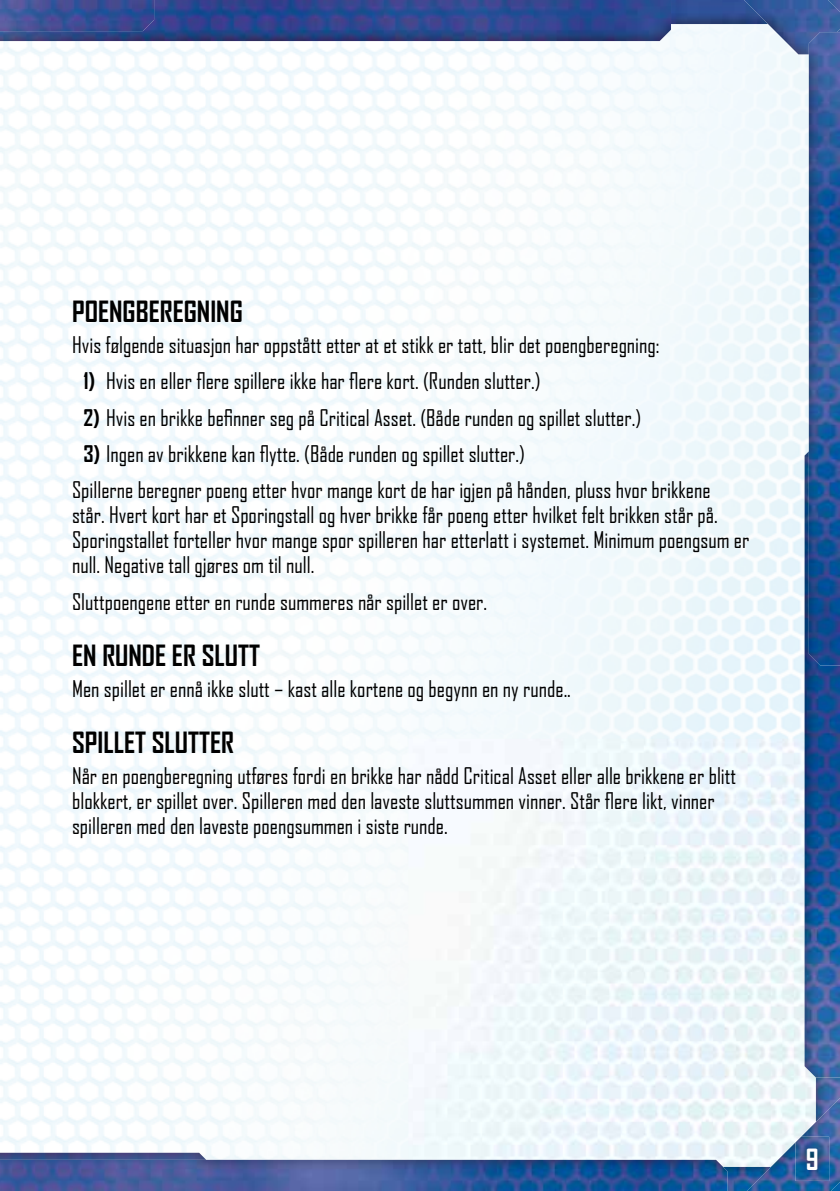
<style>
.page{position:relative;width:840px;height:1191px;background:#fff}
.page>*{position:absolute;margin:0;border:0;box-sizing:border-box;transform-origin:0 0}
.t1{font:700 28px "Agency FB";color:#000}
.t2{font:700 28px "Agency FB";color:#fff}
.t3{font:22px/25px "Agency FB";color:#000}
.s1{font-weight:700}
</style>
<div class="page">
<img style="left:204px;top:24px;width:604px;height:286px">
<img style="left:670px;top:0;width:73px;height:24px">
<img style="left:727px;top:1167px;width:19px;height:24px">
<img style="left:746px;top:1098px;width:93px;height:93px">
<img style="left:743px;top:0;width:96px;height:54px">
<img style="left:804px;top:451px;width:35px;height:626px">
<img style="left:0;top:0;width:670px;height:41px">
<img style="left:0;top:1152px;width:206px;height:7px">
<img style="left:808px;top:32px;width:31px;height:633px">
<img style="left:0;top:0;width:154px;height:31px">
<img style="left:0;top:1159px;width:727px;height:32px">
<img style="left:795px;top:1136px;width:33px;height:44px">
<p class="t1" style="left:72px;top:294px;width:172px">POENGBEREGNING</p>
<p class="t3" style="left:72px;top:332px;width:588px">Hvis følgende situasjon har oppstått etter at et stikk er tatt, blir det poengberegning:</p>
<p class="t3" style="left:83px;top:368px;width:458px"><span class="s1">1)</span> Hvis en eller flere spillere ikke har flere kort. (Runden slutter.)</p>
<p class="t3" style="left:83px;top:404px;width:559px"><span class="s1">2)</span> Hvis en brikke befinner seg på Critical Asset. (Både runden og spillet slutter.)</p>
<p class="t3" style="left:72px;top:435px;width:639px;line-height:36.4px;text-indent:11px"><span class="s1">3)</span> Ingen av brikkene kan flytte. (Både runden og spillet slutter.)<br>Spillerne beregner poeng etter hvor mange kort de har igjen på hånden, pluss hvor brikkene</p>
<p class="t3" style="left:72px;top:502px;width:678px">står. Hvert kort har et Sporingstall og hver brikke får poeng etter hvilket felt brikken står på.<br>Sporingstallet forteller hvor mange spor spilleren har etterlatt i systemet. Minimum poengsum er null. Negative tall gjøres om til null.</p>
<p class="t3" style="left:72px;top:588px;width:416px">Sluttpoengene etter en runde summeres når spillet er over.</p>
<p class="t1" style="left:72px;top:638px;width:189px">EN RUNDE ER SLUTT</p>
<p class="t3" style="left:72px;top:675px;width:500px">Men spillet er ennå ikke slutt – kast alle kortene og begynn en ny runde..</p>
<p class="t1" style="left:72px;top:725px;width:163px">SPILLET SLUTTER</p>
<p class="t3" style="left:72px;top:762px;width:665px">Når en poengberegning utføres fordi en brikke har nådd Critical Asset eller alle brikkene er blitt blokkert, er spillet over. Spilleren med den laveste sluttsummen vinner. Står flere likt, vinner spilleren med den laveste poengsummen i siste runde.</p>
<p class="t2" style="left:805px;top:1141px;width:14px">9</p>
</div>
